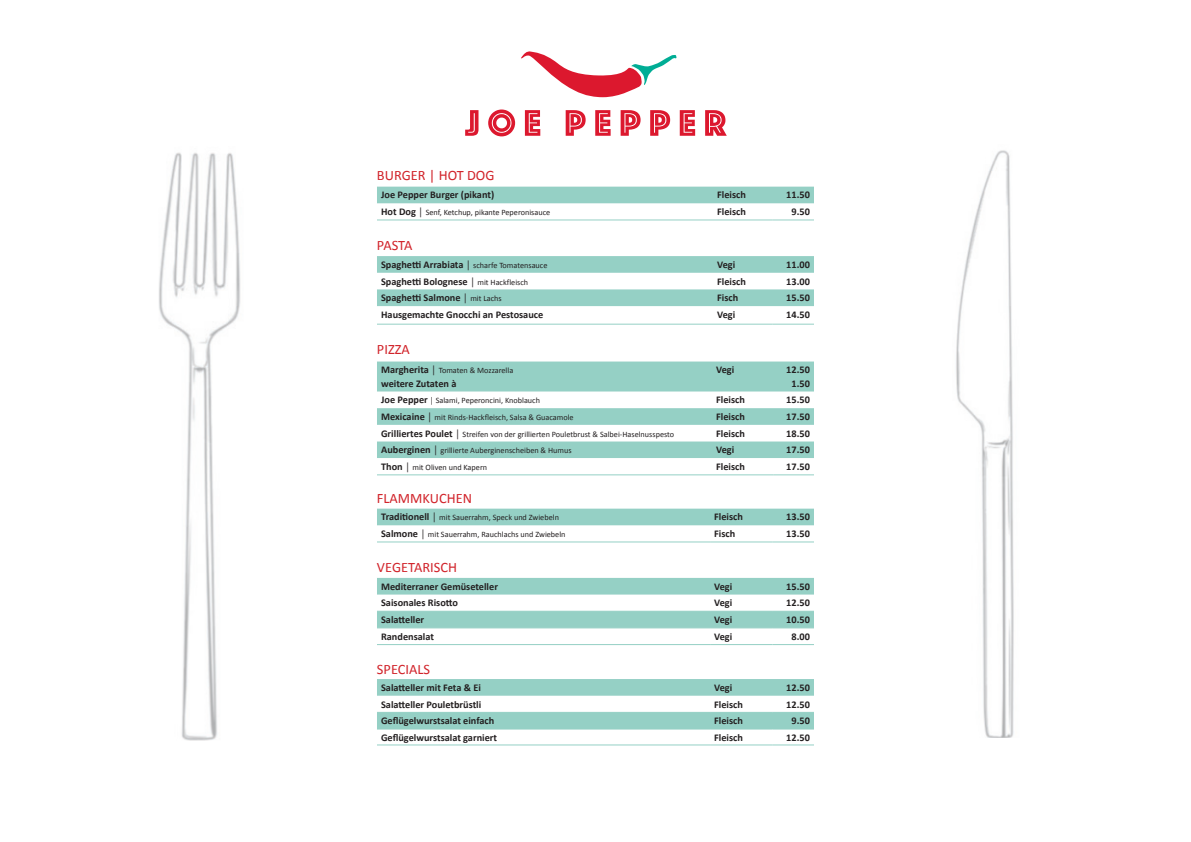
<style>
.page{position:relative;width:1191px;height:842px;background:#fff}
.page>*{position:absolute;margin:0;border:0;box-sizing:border-box;transform-origin:0 0}
.t1{font:14.4px "Calibri";color:#d1232a}
.t2{font:700 10.3px/14px "Calibri";color:#231f20;text-align:center}
.t3{font:8.2px "Calibri";color:#231f20}
.s1{font-weight:700;font-size:10.3px}
.s2{font-weight:400;font-size:8.2px}
.s3{font-weight:400}
.s4{font-size:10.3px}
.s5{font-weight:700}
</style>
<div class="page">
<img style="left:956px;top:150px;width:58px;height:588px">
<img style="left:159px;top:152px;width:81px;height:588px">
<svg style="left:521px;top:51px;width:155px;height:46px"></svg>
<svg style="left:465px;top:110px;width:13px;height:26px"></svg>
<svg style="left:488px;top:110px;width:27px;height:26px"></svg>
<svg style="left:525px;top:110px;width:15px;height:26px"></svg>
<svg style="left:565px;top:110px;width:20px;height:26px"></svg>
<svg style="left:595px;top:110px;width:15px;height:26px"></svg>
<svg style="left:620px;top:110px;width:20px;height:26px"></svg>
<svg style="left:650px;top:110px;width:20px;height:26px"></svg>
<svg style="left:680px;top:110px;width:15px;height:26px"></svg>
<svg style="left:705px;top:110px;width:22px;height:26px"></svg>
<svg style="left:377px;top:256px;width:437px;height:50px"></svg>
<hr style="left:377px;top:324px;width:336px;height:1px;background:#95d0c5">
<hr style="left:713px;top:324px;width:59px;height:1px;background:#95d0c5">
<hr style="left:772px;top:324px;width:42px;height:1px;background:#95d0c5">
<svg style="left:377px;top:362px;width:437px;height:96px;fill:#95d0c5"></svg>
<svg style="left:377px;top:408px;width:437px;height:17px;background:#96d0c6"></svg>
<svg style="left:377px;top:474px;width:437px;height:1px"></svg>
<hr style="left:377px;top:475px;width:335px;height:1px;background:#95d0c5">
<hr style="left:712px;top:475px;width:61px;height:1px;background:#95d0c5">
<hr style="left:773px;top:475px;width:41px;height:1px;background:#95d0c5">
<svg style="left:377px;top:578px;width:437px;height:50px"></svg>
<hr style="left:377px;top:611px;width:333px;height:1px;background:#95d0c5">
<hr style="left:710px;top:611px;width:62px;height:1px;background:#95d0c5">
<hr style="left:772px;top:611px;width:42px;height:1px;background:#95d0c5">
<hr style="left:377px;top:628px;width:333px;height:1px;background:#95d0c5">
<hr style="left:710px;top:628px;width:62px;height:1px;background:#95d0c5">
<hr style="left:772px;top:628px;width:42px;height:1px;background:#95d0c5">
<hr style="left:377px;top:644px;width:333px;height:1px;background:#95d0c5">
<hr style="left:710px;top:644px;width:62px;height:1px;background:#95d0c5">
<hr style="left:772px;top:644px;width:42px;height:1px;background:#95d0c5">
<div style="left:377px;top:509px;width:437px;height:16px;background:#95d0c5"></div>
<hr style="left:377px;top:542px;width:333px;height:1px;background:#95d0c5">
<hr style="left:710px;top:542px;width:62px;height:1px;background:#95d0c5">
<hr style="left:772px;top:542px;width:42px;height:1px;background:#95d0c5">
<div style="left:377px;top:187px;width:437px;height:16px;background:#95d0c5"></div>
<hr style="left:377px;top:220px;width:336px;height:1px;background:#95d0c5">
<hr style="left:713px;top:220px;width:59px;height:1px;background:#95d0c5">
<hr style="left:772px;top:220px;width:42px;height:1px;background:#95d0c5">
<div style="left:377px;top:679px;width:437px;height:17px;background:#95d0c5"></div>
<svg style="left:377px;top:713px;width:437px;height:32px"></svg>
<hr style="left:377px;top:712px;width:333px;height:1px;background:#95d0c5">
<hr style="left:710px;top:712px;width:62px;height:1px;background:#95d0c5">
<hr style="left:772px;top:712px;width:42px;height:1px;background:#95d0c5">
<hr style="left:377px;top:729px;width:333px;height:1px;background:#95d0c5">
<hr style="left:710px;top:729px;width:62px;height:1px;background:#95d0c5">
<hr style="left:772px;top:729px;width:42px;height:1px;background:#95d0c5">
<hr style="left:377px;top:745px;width:333px;height:1px;background:#95d0c5">
<hr style="left:710px;top:745px;width:62px;height:1px;background:#95d0c5">
<hr style="left:772px;top:745px;width:42px;height:1px;background:#95d0c5">
<h1 class="t1" style="left:377px;top:166px;width:119px">BURGER | HOT DOG</h1>
<p class="t2" style="left:381px;top:188px;width:115px">Joe Pepper Burger (pikant)</p>
<p class="t2" style="left:717px;top:188px;width:30px">Fleisch</p>
<p class="t2" style="left:786px;top:188px;width:25px">11.50</p>
<p class="t3" style="left:381px;top:207px;width:171px"><span class="s1">Hot Dog │</span> Senf, Ketchup, pikante Peperonisauce</p>
<p class="t2" style="left:717px;top:205px;width:30px">Fleisch</p>
<p class="t2" style="left:791px;top:205px;width:20px">9.50</p>
<h1 class="t1" style="left:377px;top:236px;width:37px">PASTA</h1>
<p class="t2" style="left:381px;top:257px;width:168px">Spaghetti Arrabiata │ <span class="s2">scharfe Tomatensauce</span></p>
<p class="t2" style="left:717px;top:257px;width:20px">Vegi</p>
<p class="t2" style="left:786px;top:257px;width:25px">11.00</p>
<p class="t2" style="left:381px;top:274px;width:149px">Spaghetti Bolognese <span class="s3">│</span> <span class="s2">mit Hackfleisch</span></p>
<p class="t2" style="left:717px;top:274px;width:30px">Fleisch</p>
<p class="t2" style="left:786px;top:274px;width:25px">13.00</p>
<p class="t2" style="left:381px;top:291px;width:122px">Spaghetti Salmone │ <span class="s2">mit Lachs</span></p>
<p class="t2" style="left:717px;top:291px;width:23px">Fisch</p>
<p class="t2" style="left:786px;top:291px;width:25px">15.50</p>
<p class="t2" style="left:381px;top:307px;width:164px">Hausgemachte Gnocchi an Pestosauce</p>
<p class="t2" style="left:717px;top:307px;width:20px">Vegi</p>
<p class="t2" style="left:786px;top:307px;width:25px">14.50</p>
<h1 class="t1" style="left:377px;top:340px;width:34px">PIZZA</h1>
<p class="t3" style="left:381px;top:365px;width:134px"><span class="s1">Margherita</span> <span class="s4">│</span> Tomaten &amp; Mozzarella</p>
<p class="t2" style="left:381px;top:377px;width:77px">weitere Zutaten à</p>
<p class="t2" style="left:716px;top:363px;width:20px">Vegi</p>
<p class="t2" style="left:786px;top:363px;width:25px">12.50<br>1.50</p>
<p class="t3" style="left:381px;top:395px;width:160px"><span class="s1">Joe Pepper</span> <span class="s5">│</span> Salami, Peperoncini, Knoblauch</p>
<p class="t2" style="left:716px;top:393px;width:30px">Fleisch</p>
<p class="t2" style="left:786px;top:393px;width:25px">15.50</p>
<p class="t3" style="left:381px;top:412px;width:194px"><span class="s1">Mexicaine</span> <span class="s4">│</span> mit Rinds-Hackfleisch, Salsa &amp; Guacamole</p>
<p class="t2" style="left:716px;top:410px;width:30px">Fleisch</p>
<p class="t2" style="left:786px;top:410px;width:25px">17.50</p>
<p class="t3" style="left:381px;top:429px;width:295px"><span class="s1">Grilliertes Poulet</span> <span class="s4">│</span> Streifen von der grillierten Pouletbrust &amp; Salbei-Haselnusspesto</p>
<p class="t2" style="left:716px;top:426px;width:30px">Fleisch</p>
<p class="t2" style="left:786px;top:426px;width:25px">18.50</p>
<p class="t3" style="left:381px;top:445px;width:192px"><span class="s1">Auberginen</span> <span class="s4">│</span> grillierte Auberginenscheiben &amp; Humus</p>
<p class="t2" style="left:716px;top:443px;width:20px">Vegi</p>
<p class="t2" style="left:786px;top:443px;width:25px">17.50</p>
<p class="t3" style="left:381px;top:462px;width:108px"><span class="s1">Thon</span> <span class="s4">│</span> mit Oliven und Kapern</p>
<p class="t2" style="left:716px;top:460px;width:30px">Fleisch</p>
<p class="t2" style="left:786px;top:460px;width:25px">17.50</p>
<h1 class="t1" style="left:377px;top:489px;width:97px">FLAMMKUCHEN</h1>
<p class="t3" style="left:381px;top:512px;width:179px"><span class="s1">Traditionell</span> <span class="s4">│</span> mit Sauerrahm, Speck und Zwiebeln</p>
<p class="t2" style="left:714px;top:510px;width:30px">Fleisch</p>
<p class="t2" style="left:786px;top:510px;width:25px">13.50</p>
<p class="t3" style="left:381px;top:529px;width:186px"><span class="s1">Salmone</span> <span class="s4">│</span> mit Sauerrahm, Rauchlachs und Zwiebeln</p>
<p class="t2" style="left:714px;top:527px;width:23px">Fisch</p>
<p class="t2" style="left:786px;top:527px;width:25px">13.50</p>
<h1 class="t1" style="left:377px;top:558px;width:81px">VEGETARISCH</h1>
<p class="t2" style="left:381px;top:579px;width:118px">Mediterraner Gemüseteller</p>
<p class="t2" style="left:714px;top:579px;width:20px">Vegi</p>
<p class="t2" style="left:786px;top:579px;width:25px">15.50</p>
<p class="t2" style="left:381px;top:596px;width:78px">Saisonales Risotto</p>
<p class="t2" style="left:714px;top:596px;width:20px">Vegi</p>
<p class="t2" style="left:786px;top:596px;width:25px">12.50</p>
<p class="t2" style="left:381px;top:613px;width:45px">Salatteller</p>
<p class="t2" style="left:714px;top:613px;width:20px">Vegi</p>
<p class="t2" style="left:786px;top:613px;width:25px">10.50</p>
<p class="t2" style="left:381px;top:629px;width:54px">Randensalat</p>
<p class="t2" style="left:714px;top:629px;width:20px">Vegi</p>
<p class="t2" style="left:791px;top:629px;width:20px">8.00</p>
<h1 class="t1" style="left:377px;top:660px;width:55px">SPECIALS</h1>
<p class="t2" style="left:381px;top:680px;width:101px">Salatteller mit Feta &amp; Ei</p>
<p class="t2" style="left:714px;top:680px;width:20px">Vegi</p>
<p class="t2" style="left:786px;top:680px;width:25px">12.50</p>
<p class="t2" style="left:381px;top:697px;width:102px">Salatteller Pouletbrüstli</p>
<p class="t2" style="left:714px;top:697px;width:30px">Fleisch</p>
<p class="t2" style="left:786px;top:697px;width:25px">12.50</p>
<p class="t2" style="left:381px;top:714px;width:115px">Geflügelwurstsalat einfach</p>
<p class="t2" style="left:714px;top:714px;width:30px">Fleisch</p>
<p class="t2" style="left:791px;top:714px;width:20px">9.50</p>
<p class="t2" style="left:381px;top:730px;width:117px">Geflügelwurstsalat garniert</p>
<p class="t2" style="left:714px;top:730px;width:30px">Fleisch</p>
<p class="t2" style="left:786px;top:730px;width:25px">12.50</p>
</div>
